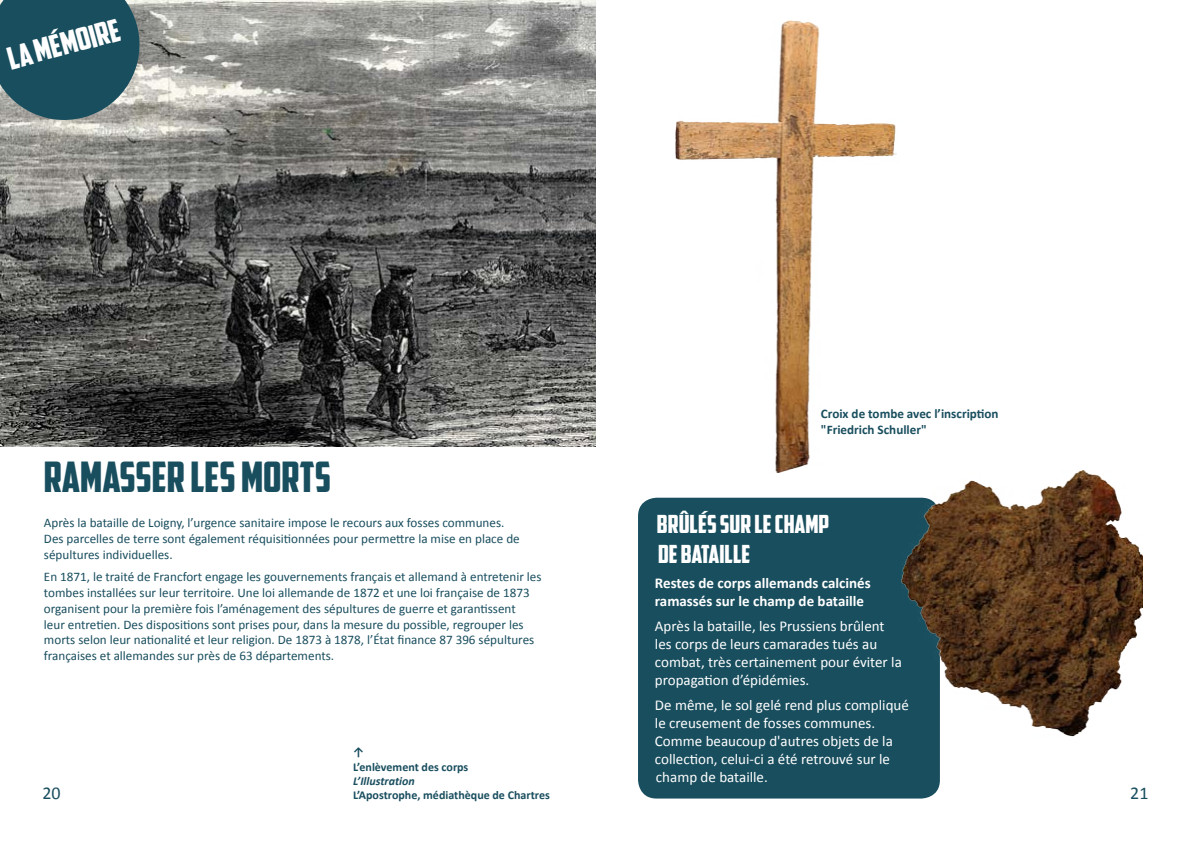
<style>
.page{position:relative;width:1191px;height:842px;background:#fff}
.page>*{position:absolute;margin:0;border:0;box-sizing:border-box;transform-origin:0 0}
.t1{font:42px "American Captain";color:#194e5e}
.t2{font:31px "American Captain";color:#fff}
.t3{font:25px/30px "American Captain";color:#fff}
.t4{font:18px "Calibri";color:#194e5e}
.t5{font:15px/18px "Calibri";color:#fff}
.t6{font:700 15px/18px "Calibri";color:#fff}
.t7{font:13.1px/15.7px "Calibri";color:#194e5e}
.t8{font:700 13.1px/15.7px "Calibri";color:#194e5e}
.t9{font:700 12px/14.4px "Calibri";color:#194e5e}
.t10{font:italic 700 12px "Calibri";color:#194e5e}
</style>
<div class="page">
<img style="left:0;top:0;width:595px;height:447px">
<img style="left:675px;top:20px;width:222px;height:453px">
<div style="left:638px;top:498px;width:302px;height:300px;background:#194e5e;border-radius:19px"></div>
<img style="left:902px;top:470px;width:240px;height:269px">
<svg style="left:0;top:0;width:148px;height:128px;background:#3c6570"></svg>
<h2 class="t2" style="left:3px;top:41px;width:117px;rotate:-15deg">la mÉMOIRE</h2>
<h1 class="t1" style="left:44px;top:452px;width:288px">RAMASSER LES MORTS</h1>
<p class="t8" style="left:821px;top:406px;width:179px">Croix de tombe avec l’inscription "Friedrich Schuller"</p>
<h3 class="t3" style="left:657px;top:509px;width:174px">BRÛLÉS SUR LE CHAMP<br>DE BATAILLE</h3>
<p class="t6" style="left:655px;top:574px;width:217px">Restes de corps allemands calcinés ramassés sur le champ de bataille</p>
<p class="t5" style="left:655px;top:617px;width:248px">Après la bataille, les Prussiens brûlent les corps de leurs camarades tués au combat, très certainement pour éviter la propagation d’épidémies.</p>
<p class="t5" style="left:655px;top:696px;width:255px">De même, le sol gelé rend plus compliqué le creusement de fosses communes.<br>Comme beaucoup d'autres objets de la collection, celui-ci a été retrouvé sur le champ de bataille.</p>
<p class="t7" style="left:44px;top:515px;width:477px">Après la bataille de Loigny, l’urgence sanitaire impose le recours aux fosses communes.<br>Des parcelles de terre sont également réquisitionnées pour permettre la mise en place de sépultures individuelles.</p>
<p class="t7" style="left:44px;top:569px;width:499px">En 1871, le traité de Francfort engage les gouvernements français et allemand à entretenir les tombes installées sur leur territoire. Une loi allemande de 1872 et une loi française de 1873 organisent pour la première fois l’aménagement des sépultures de guerre et garantissent<br>leur entretien. Des dispositions sont prises pour, dans la mesure du possible, regrouper les morts selon leur nationalité et leur religion. De 1873 à 1878, l’État finance 87 396 sépultures françaises et allemandes sur près de 63 départements.</p>
<p class="t9" style="left:353px;top:745px;width:117px">↑<br>L’enlèvement des corps</p>
<p class="t10" style="left:353px;top:773px;width:63px">L’Illustration</p>
<p class="t9" style="left:353px;top:788px;width:198px">L’Apostrophe, médiathèque de Chartres</p>
<h3 class="t4" style="left:43px;top:782px;width:20px">20</h3>
<h3 class="t4" style="left:1130px;top:782px;width:20px">21</h3>
</div>
